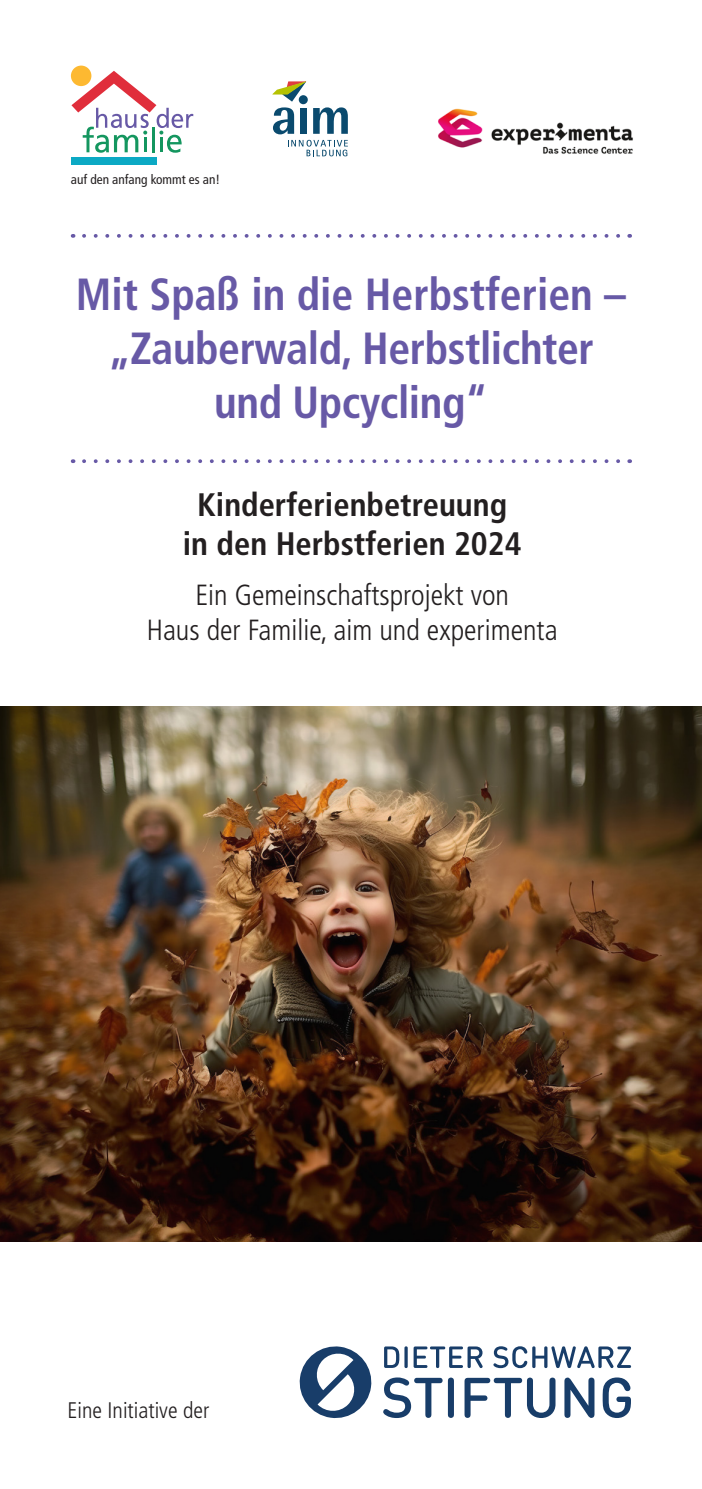
<style>
.page{position:relative;width:702px;height:1489px;background:#fff}
.page>*{position:absolute;margin:0;border:0;box-sizing:border-box;transform-origin:0 0}
.t1{font:700 condensed 45px "Frutiger LT";letter-spacing:-.01em;color:#6759a6}
.t2{font:700 condensed 32.5px "Frutiger LT";color:#231f20}
.t3{font:300 condensed 29.25px "Frutiger LT";color:#231f20}
.t4{font:300 condensed 22.5px "Frutiger LT";color:#231f20}
.t5{font:condensed 13.25px "Frutiger LT";color:#231f20}
</style>
<div class="page">
<svg style="left:71px;top:71px;width:122px;height:82px"></svg>
<div style="left:71px;top:157px;width:85px;height:7px;background:#0ca9c4"></div>
<div style="left:71px;top:66px;width:20px;height:20px;background:#fdb931;border-radius:50%"></div>
<svg style="left:313px;top:107px;width:35px;height:27px"></svg>
<svg style="left:299px;top:95px;width:9px;height:9px"></svg>
<svg style="left:288px;top:140px;width:60px;height:16px"></svg>
<svg style="left:272px;top:81px;width:34px;height:53px"></svg>
<svg style="left:84px;top:234px;width:536px;height:4px"></svg>
<svg style="left:84px;top:459px;width:536px;height:4px"></svg>
<img style="left:438px;top:108px;width:195px;height:46px">
<svg style="left:384px;top:1346px;width:23px;height:21px"></svg>
<svg style="left:413px;top:1346px;width:69px;height:21px"></svg>
<svg style="left:493px;top:1346px;width:138px;height:21px"></svg>
<svg style="left:383px;top:1377px;width:59px;height:40px"></svg>
<svg style="left:448px;top:1377px;width:6px;height:40px"></svg>
<svg style="left:464px;top:1377px;width:91px;height:40px"></svg>
<svg style="left:564px;top:1377px;width:30px;height:40px"></svg>
<svg style="left:602px;top:1377px;width:29px;height:40px"></svg>
<svg style="left:300px;top:1346px;width:72px;height:71px"></svg>
<img style="left:0;top:706px;width:702px;height:535px">
<p class="t5" style="left:71px;top:172px;width:151px">auf den anfang kommt es an!</p>
<p class="t1" style="left:76px;top:268px;width:551px">Mit Spaß in die Herbstferien –</p>
<p class="t1" style="left:108px;top:322px;width:487px">„Zauberwald, Herbstlichter</p>
<p class="t1" style="left:214px;top:376px;width:275px">und Upcycling“</p>
<p class="t2" style="left:197px;top:485px;width:311px">Kinderferienbetreuung</p>
<p class="t2" style="left:183px;top:524px;width:340px">in den Herbstferien 2024</p>
<p class="t3" style="left:195px;top:578px;width:315px">Ein Gemeinschaftsprojekt von</p>
<p class="t3" style="left:147px;top:613px;width:412px">Haus der Familie, aim und experimenta</p>
<p class="t4" style="left:68px;top:1397px;width:143px">Eine Initiative der</p>
</div>
